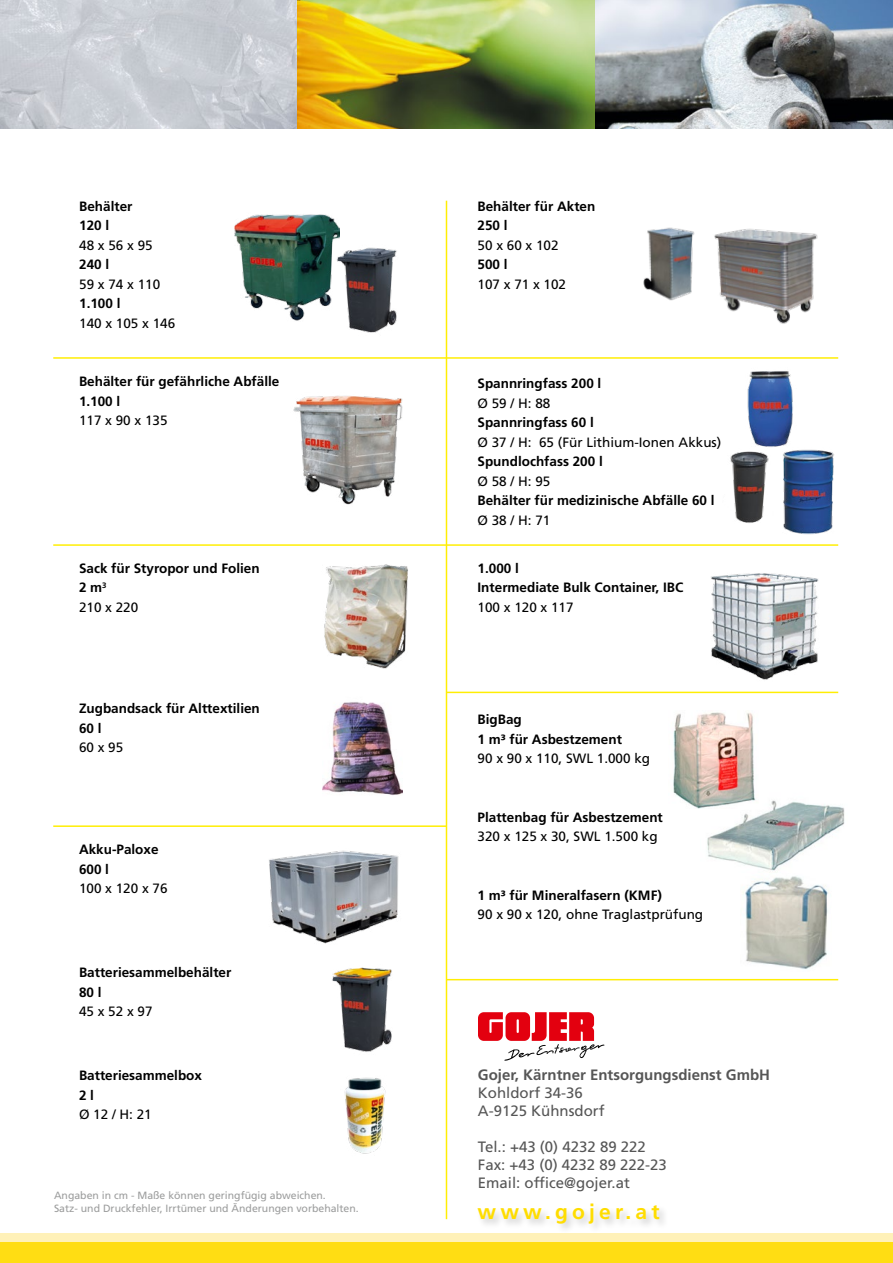
<style>
.page{position:relative;width:893px;height:1263px;background:#fff}
.page>*{position:absolute;margin:0;border:0;box-sizing:border-box;transform-origin:0 0}
.t1{font:700 21px "Frutiger LT Std";letter-spacing:.2em;color:#fd0}
.t2{font:15px/18px "Frutiger LT Std";color:#565656}
.t3{font:700 15px "Frutiger LT Std";color:#565656}
.t4{font:700 13.5px/19.5px "Frutiger LT Std";color:#000}
.t5{font:13.5px "Frutiger LT Std";color:#000}
.t6{font:10.5px/13.5px "Frutiger LT Std";color:#9c9d9d}
.s1{font-weight:400}
</style>
<div class="page">
<hr style="left:53px;top:544px;width:785px;height:2px;background:#ffee04">
<hr style="left:53px;top:825px;width:393px;height:2px;background:#ffee04">
<hr style="left:446px;top:692px;width:392px;height:1px;background:#ffee04">
<hr style="left:446px;top:201px;width:1px;height:1018px;background:#ffee04">
<img style="left:344px;top:1077px;width:42px;height:77px">
<hr style="left:446px;top:979px;width:392px;height:1px;background:#ffee04">
<img style="left:707px;top:800px;width:138px;height:71px">
<hr style="left:53px;top:357px;width:785px;height:2px;background:#ffee04">
<img style="left:643px;top:227px;width:52px;height:74px">
<img style="left:714px;top:228px;width:104px;height:96px">
<img style="left:673px;top:712px;width:86px;height:96px">
<img style="left:743px;top:876px;width:86px;height:93px">
<img style="left:711px;top:573px;width:108px;height:107px">
<img style="left:0;top:0;width:595px;height:128px">
<img style="left:269px;top:850px;width:130px;height:94px">
<div style="left:0;top:1233px;width:893px;height:30px;background:#ffdd13"></div>
<div style="left:0;top:1233px;width:893px;height:9px;background:#fff1b8"></div>
<img style="left:730px;top:451px;width:39px;height:72px">
<img style="left:772px;top:449px;width:67px;height:97px">
<img style="left:747px;top:371px;width:46px;height:76px">
<img style="left:340px;top:247px;width:57px;height:86px">
<img style="left:326px;top:935px;width:73px;height:117px">
<img style="left:293px;top:395px;width:110px;height:110px">
<img style="left:595px;top:0;width:298px;height:128px">
<img style="left:235px;top:214px;width:105px;height:107px">
<img style="left:323px;top:702px;width:80px;height:93px">
<img style="left:324px;top:564px;width:84px;height:105px">
<div style="left:476px;top:1201px;width:194px;height:33px;background:#000;opacity:.2"></div>
<svg style="left:478px;top:1012px;width:126px;height:49px"></svg>
<p class="t4" style="left:79px;top:196px;width:55px">Behälter<br>120 l</p>
<p class="t5" style="left:79px;top:237px;width:75px">48 x 56 x 95</p>
<p class="t4" style="left:79px;top:255px;width:32px">240 l</p>
<p class="t5" style="left:79px;top:276px;width:83px">59 x 74 x 110</p>
<p class="t4" style="left:79px;top:294px;width:43px">1.100 l</p>
<p class="t5" style="left:79px;top:315px;width:98px">140 x 105 x 146</p>
<p class="t4" style="left:79px;top:372px;width:202px">Behälter für gefährliche Abfälle<br>1.100 l</p>
<p class="t5" style="left:79px;top:413px;width:90px">117 x 90 x 135</p>
<p class="t4" style="left:79px;top:558px;width:182px">Sack für Styropor und Folien<br>2 m<sup>3<br></sup><span class="s1">210 x 220</span></p>
<p class="t4" style="left:79px;top:699px;width:182px">Zugbandsack für Alttextilien<br>60 l</p>
<p class="t5" style="left:79px;top:739px;width:46px">60 x 95</p>
<p class="t4" style="left:79px;top:840px;width:81px">Akku-Paloxe<br>600 l</p>
<p class="t5" style="left:79px;top:881px;width:90px">100 x 120 x 76</p>
<p class="t4" style="left:79px;top:963px;width:154px">Batteriesammelbehälter<br>80 l</p>
<p class="t5" style="left:79px;top:1003px;width:75px">45 x 52 x 97</p>
<p class="t4" style="left:79px;top:1066px;width:125px">Batteriesammelbox<br>2 l</p>
<p class="t5" style="left:79px;top:1106px;width:74px">Ø 12 / H: 21</p>
<p class="t6" style="left:54px;top:1188px;width:306px">Angaben in cm - Maße können geringfügig abweichen.<br>Satz- und Druckfehler, Irrtümer und Änderungen vorbehalten.</p>
<p class="t4" style="left:478px;top:196px;width:119px">Behälter für Akten<br>250 l</p>
<p class="t5" style="left:478px;top:237px;width:83px">50 x 60 x 102</p>
<p class="t4" style="left:478px;top:255px;width:32px">500 l</p>
<p class="t5" style="left:478px;top:276px;width:90px">107 x 71 x 102</p>
<p class="t4" style="left:478px;top:374px;width:125px">Spannringfass 200 l</p>
<p class="t5" style="left:478px;top:395px;width:74px">Ø 59 / H: 88</p>
<p class="t4" style="left:478px;top:413px;width:118px">Spannringfass 60 l</p>
<p class="t5" style="left:478px;top:434px;width:245px">Ø 37 / H: 65 (Für Lithium-Ionen Akkus)</p>
<p class="t4" style="left:478px;top:452px;width:127px">Spundlochfass 200 l</p>
<p class="t5" style="left:478px;top:473px;width:74px">Ø 58 / H: 95</p>
<p class="t4" style="left:478px;top:491px;width:239px">Behälter für medizinische Abfälle 60 l</p>
<p class="t5" style="left:478px;top:512px;width:74px">Ø 38 / H: 71</p>
<p class="t4" style="left:478px;top:558px;width:207px">1.000 l<br>Intermediate Bulk Container, IBC</p>
<p class="t5" style="left:478px;top:599px;width:98px">100 x 120 x 117</p>
<p class="t4" style="left:478px;top:710px;width:146px">BigBag<br>1 m³ für Asbestzement</p>
<p class="t5" style="left:478px;top:751px;width:174px">90 x 90 x 110, SWL 1.000 kg</p>
<p class="t4" style="left:478px;top:807px;width:187px">Plattenbag für Asbestzement</p>
<p class="t5" style="left:478px;top:829px;width:182px">320 x 125 x 30, SWL 1.500 kg</p>
<p class="t4" style="left:478px;top:885px;width:186px">1 m³ für Mineralfasern (KMF)</p>
<p class="t5" style="left:478px;top:907px;width:227px">90 x 90 x 120, ohne Traglastprüfung</p>
<p class="t3" style="left:478px;top:1066px;width:294px">Gojer, Kärntner Entsorgungsdienst GmbH</p>
<p class="t2" style="left:478px;top:1084px;width:128px">Kohldorf 34-36<br>A-9125 Kühnsdorf</p>
<p class="t2" style="left:478px;top:1138px;width:191px">Tel.: +43 (0) 4232 89 222<br>Fax: +43 (0) 4232 89 222-23<br>Email: office@gojer.at</p>
<h1 class="t1" style="left:478px;top:1199px;width:183px">www.gojer.at</h1>
</div>
